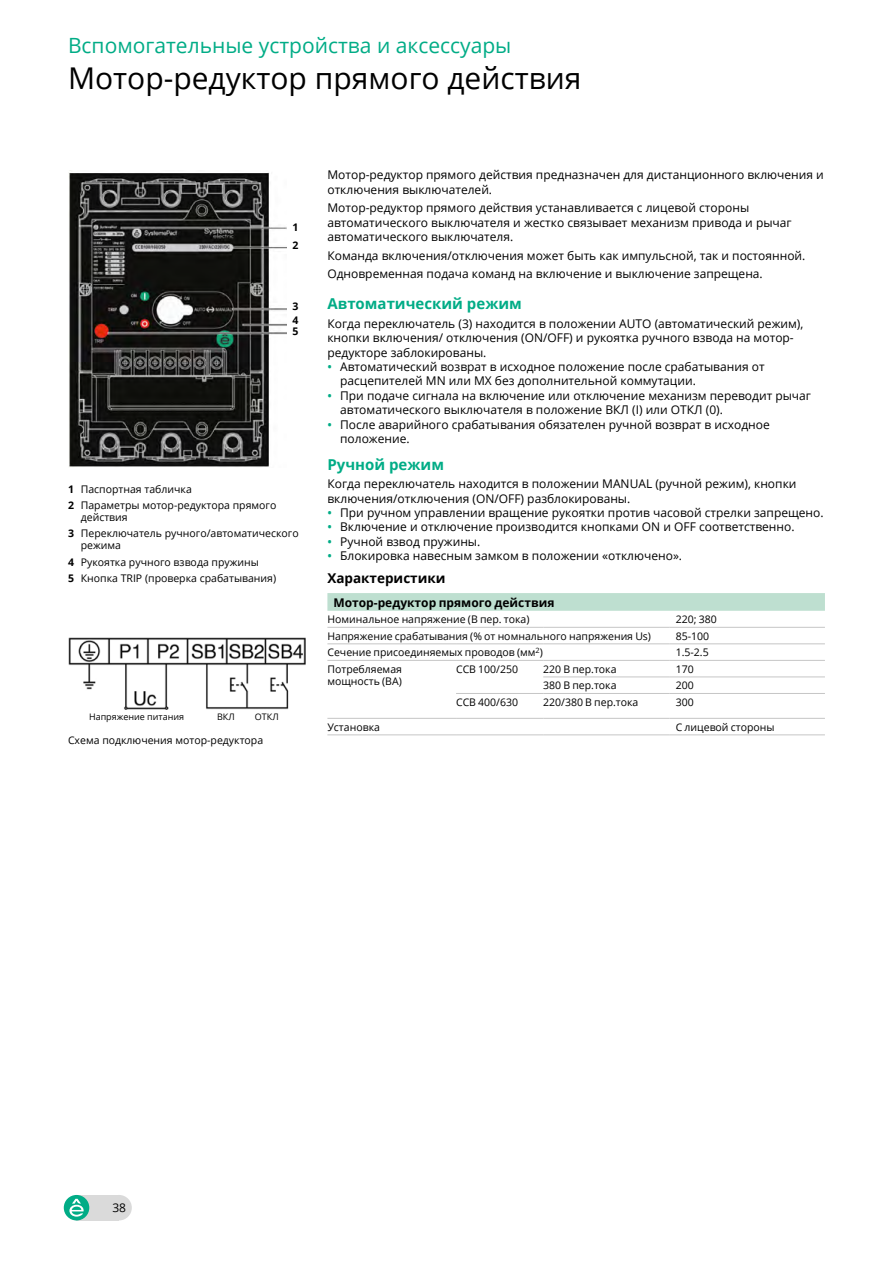
<style>
.page{position:relative;width:893px;height:1263px;background:#fff}
.page>*{position:absolute;margin:0;border:0;box-sizing:border-box;transform-origin:0 0}
.t1{font:30px "Open Sans";color:#000}
.t2{font:21px "Open Sans";color:#01ac86}
.t3{font:700 15px "Open Sans";color:#01ac86}
.t4{font:700 13.5px "Open Sans";color:#000}
.t5{font:12px/14.4px "Open Sans";color:#000}
.t6{font:700 12px "Open Sans";color:#000}
.t7{font:10.5px/16.2px "Open Sans";color:#000}
.t8{font:700 10.5px/18.6px "Open Sans";color:#000}
.t9{font:9px "Open Sans";color:#000}
.s1{font-weight:700}
.s2{font-weight:600;color:#01ac86}
</style>
<div class="page">
<div style="left:77px;top:1195px;width:42px;height:25px;background:#dadada"></div>
<div style="left:64px;top:1195px;width:25px;height:25px;background:#01ac86;border-radius:50%"></div>
<svg style="left:69px;top:1199px;width:15px;height:17px"></svg>
<div style="left:106px;top:1195px;width:26px;height:25px;background:#dadada;border-radius:50%"></div>
<div style="left:327px;top:593px;width:498px;height:18px;background:#bedfd0"></div>
<hr style="left:327px;top:627px;width:129px;height:1px;background:#c6c6c6">
<hr style="left:456px;top:627px;width:87px;height:1px;background:#c6c6c6">
<hr style="left:543px;top:627px;width:127px;height:1px;background:#c6c6c6">
<hr style="left:670px;top:627px;width:155px;height:1px;background:#c6c6c6">
<hr style="left:327px;top:643px;width:129px;height:1px;background:#c6c6c6">
<hr style="left:456px;top:643px;width:87px;height:1px;background:#c6c6c6">
<hr style="left:543px;top:643px;width:127px;height:1px;background:#c6c6c6">
<hr style="left:670px;top:643px;width:155px;height:1px;background:#c6c6c6">
<hr style="left:327px;top:660px;width:129px;height:1px;background:#c6c6c6">
<hr style="left:327px;top:718px;width:129px;height:1px;background:#c6c6c6">
<hr style="left:327px;top:734px;width:129px;height:1px;background:#c6c6c6">
<hr style="left:456px;top:734px;width:87px;height:1px;background:#c6c6c6">
<hr style="left:543px;top:734px;width:127px;height:1px;background:#c6c6c6">
<hr style="left:456px;top:660px;width:87px;height:1px;background:#c6c6c6">
<hr style="left:543px;top:660px;width:127px;height:1px;background:#c6c6c6">
<hr style="left:670px;top:660px;width:155px;height:1px;background:#c6c6c6">
<hr style="left:543px;top:676px;width:127px;height:1px;background:#c6c6c6">
<hr style="left:670px;top:676px;width:155px;height:1px;background:#c6c6c6">
<hr style="left:456px;top:693px;width:87px;height:1px;background:#c6c6c6">
<hr style="left:543px;top:693px;width:127px;height:1px;background:#c6c6c6">
<hr style="left:670px;top:693px;width:155px;height:1px;background:#c6c6c6">
<hr style="left:456px;top:718px;width:87px;height:1px;background:#c6c6c6">
<hr style="left:543px;top:718px;width:127px;height:1px;background:#c6c6c6">
<hr style="left:670px;top:718px;width:155px;height:1px;background:#c6c6c6">
<hr style="left:670px;top:734px;width:155px;height:1px;background:#c6c6c6">
<img style="left:69px;top:170px;width:217px;height:297px">
<img style="left:68px;top:638px;width:238px;height:71px">
<h2 class="t2" style="left:68px;top:31px;width:445px">Вспомогательные устройства и аксессуары</h2>
<h1 class="t1" style="left:68px;top:58px;width:515px">Мотор-редуктор прямого действия</h1>
<p class="t8" style="left:292px;top:217px;width:7px">1<br>2</p>
<p class="t8" style="left:292px;top:299px;width:7px;line-height:14.1px">3<br>4</p>
<p class="t8" style="left:292px;top:322px;width:7px">5</p>
<p class="t7" style="left:68px;top:481px;width:210px"><span class="s1">1</span> Паспортная табличка<br><span class="s1">2</span> Параметры мотор-редуктора прямого</p>
<p class="t7" style="left:68px;top:509px;width:232px;text-indent:13px">действия<br><span class="s1">3</span> Переключатель ручного/автоматического</p>
<p class="t7" style="left:68px;top:537px;width:210px;text-indent:13px">режима<br><span class="s1">4</span> Рукоятка ручного взвода пружины<br><span class="s1">5</span> Кнопка TRIP (проверка срабатывания)</p>
<p class="t9" style="left:89px;top:710px;width:97px">Напряжение питания</p>
<p class="t9" style="left:217px;top:710px;width:19px">ВКЛ</p>
<p class="t9" style="left:255px;top:710px;width:25px">ОТКЛ</p>
<p class="t7" style="left:68px;top:732px;width:197px">Схема подключения мотор-редуктора</p>
<p class="t5" style="left:327px;top:167px;width:498px">Мотор-редуктор прямого действия предназначен для дистанционного включения и отключения выключателей.</p>
<p class="t5" style="left:327px;top:200px;width:466px">Мотор-редуктор прямого действия устанавливается с лицевой стороны автоматического выключателя и жестко связывает механизм привода и рычаг автоматического выключателя.</p>
<p class="t5" style="left:327px;top:246px;width:479px;line-height:18.6px">Команда включения/отключения может быть как импульсной, так и постоянной.<br>Одновременная подача команд на включение и выключение запрещена.</p>
<p class="t3" style="left:327px;top:293px;width:196px">Автоматический режим</p>
<p class="t5" style="left:327px;top:316px;width:478px">Когда переключатель (3) находится в положении AUTO (автоматический режим), кнопки включения/ отключения (ON/OFF) и рукоятка ручного взвода на мотор&shy;редукторе заблокированы.</p>
<p class="t5" style="left:340px;top:359px;width:426px;text-indent:-13px"><span class="s2">•</span> Автоматический возврат в исходное положение после срабатывания от расцепителей MN или МХ без дополнительной коммутации.</p>
<p class="t5" style="left:340px;top:388px;width:472px;text-indent:-13px"><span class="s2">•</span> При подаче сигнала на включение или отключение механизм переводит рычаг автоматического выключателя в положение ВКЛ (I) или ОТКЛ (0).</p>
<p class="t5" style="left:340px;top:417px;width:431px;text-indent:-13px"><span class="s2">•</span> После аварийного срабатывания обязателен ручной возврат в исходное положение.</p>
<p class="t3" style="left:327px;top:453px;width:118px">Ручной режим</p>
<p class="t5" style="left:327px;top:476px;width:471px">Когда переключатель находится в положении MANUAL (ручной режим), кнопки включения/отключения (ON/OFF) разблокированы.</p>
<p class="t5" style="left:327px;top:505px;width:498px"><span class="s2">•</span> При ручном управлении вращение рукоятки против часовой стрелки запрещено.</p>
<p class="t5" style="left:327px;top:520px;width:469px"><span class="s2">•</span> Включение и отключение пpоизводится кнопками ON и OFF соответственно.</p>
<p class="t5" style="left:327px;top:534px;width:154px"><span class="s2">•</span> Ручной взвод пружины.</p>
<p class="t5" style="left:327px;top:548px;width:356px"><span class="s2">•</span> Блокиpовка навесным замком в положении «отключено».</p>
<p class="t4" style="left:327px;top:568px;width:120px">Характеристики</p>
<p class="t6" style="left:333px;top:594px;width:223px">Мотор-редуктор прямого действия</p>
<p class="t7" style="left:327px;top:611px;width:204px">Номинальное напряжение (В пер. тока)</p>
<p class="t7" style="left:676px;top:611px;width:43px">220; 380</p>
<p class="t7" style="left:327px;top:627px;width:325px">Напряжение срабатывания (% от номнального напряжения Us)</p>
<p class="t7" style="left:676px;top:627px;width:35px">85-100</p>
<p class="t7" style="left:327px;top:644px;width:217px">Сечение присоединяемых проводов (мм<sup>2</sup>)</p>
<p class="t7" style="left:676px;top:644px;width:34px">1.5-2.5</p>
<p class="t7" style="left:327px;top:663px;width:76px;line-height:12px">Потребляемая мощность (ВА)</p>
<p class="t7" style="left:456px;top:660px;width:64px">CCB 100/250</p>
<p class="t7" style="left:543px;top:660px;width:75px">220 В пер.тока</p>
<p class="t7" style="left:676px;top:660px;width:20px">170</p>
<p class="t7" style="left:543px;top:677px;width:75px">380 В пер.тока</p>
<p class="t7" style="left:676px;top:677px;width:20px">200</p>
<p class="t7" style="left:456px;top:693px;width:64px">CCB 400/630</p>
<p class="t7" style="left:543px;top:693px;width:97px">220/380 В пер.тока</p>
<p class="t7" style="left:676px;top:693px;width:20px">300</p>
<p class="t7" style="left:327px;top:718px;width:54px">Установка</p>
<p class="t7" style="left:676px;top:718px;width:100px">С лицевой стороны</p>
<p class="t5" style="left:112px;top:1200px;width:15px">38</p>
</div>
